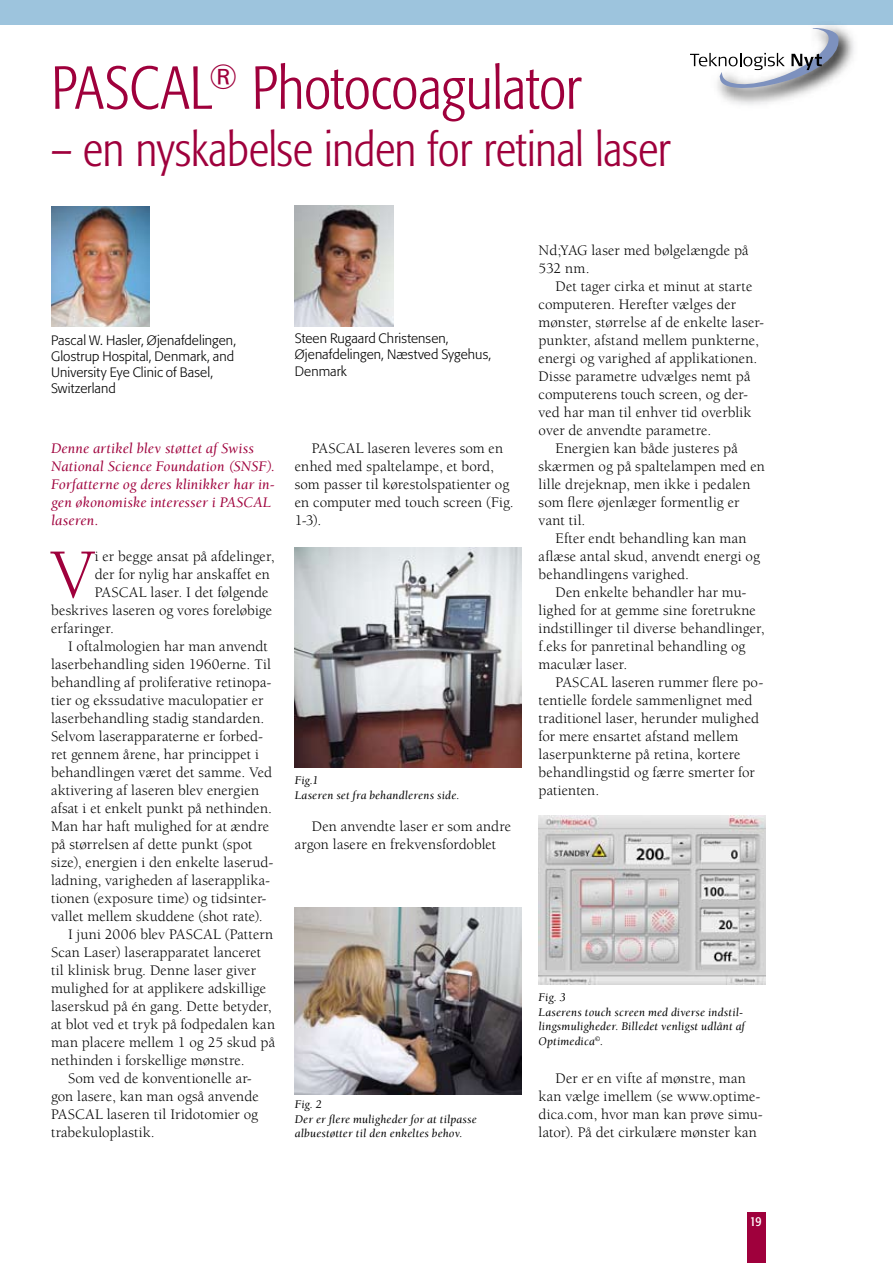
<style>
.page{position:relative;width:893px;height:1263px;background:#fff}
.page>*{position:absolute;margin:0;border:0;box-sizing:border-box;transform-origin:0 0}
.t1{font:71.7px "Berkeley";color:#9f003c}
.t2{font:300 condensed 60px "Formata";letter-spacing:-.01em;color:#9f003c}
.t3{font:300 condensed 48px "Formata";letter-spacing:-.01em;color:#9f003c}
.t4{font:15px/18px "Berkeley";letter-spacing:.005em;color:#000}
.t5{font:italic 15px/18px "Berkeley";letter-spacing:.005em;color:#9f003c}
.t6{font:300 13.5px/16.2px "Formata";letter-spacing:.005em;color:#000}
.t7{font:condensed 13.5px "Formata";color:#fff}
.t8{font:italic 12px/14.4px "Berkeley";letter-spacing:.015em;color:#000}
</style>
<div class="page">
<div style="left:0;top:0;width:893px;height:25px;background:#9dc4dd"></div>
<div style="left:747px;top:1212px;width:18px;height:51px;background:#9f003c"></div>
<img style="left:295px;top:206px;width:98px;height:120px">
<img style="left:51px;top:206px;width:98px;height:121px">
<img style="left:719px;top:25px;width:135px;height:80px">
<svg style="left:690px;top:28px;width:151px;height:64px"></svg>
<img style="left:295px;top:547px;width:227px;height:220px">
<img style="left:295px;top:907px;width:227px;height:187px">
<img style="left:539px;top:815px;width:226px;height:170px">
<h2 class="t2" style="left:51px;top:53px;width:532px">PASCAL<sup>®</sup> Photocoagulator</h2>
<h3 class="t3" style="left:51px;top:122px;width:621px">– en nyskabelse inden for retinal laser</h3>
<p class="t6" style="left:51px;top:332px;width:187px">Pascal W. Hasler, Øjenafdelingen,<br>Glostrup Hospital, Denmark, and<br>University Eye Clinic of Basel,<br>Switzerland</p>
<p class="t5" style="left:51px;top:440px;width:226px">Denne artikel blev støttet af Swiss<br>National Science Foundation (SNSF).<br>Forfatterne og deres klinikker har in&shy;gen økonomiske interesser i PASCAL laseren.</p>
<h1 class="t1" style="left:51px;top:537px;width:45px">V</h1>
<p class="t4" style="left:95px;top:548px;width:181px">i er begge ansat på afdelinger,</p>
<p class="t4" style="left:95px;top:566px;width:177px">der for nylig har anskaffet en</p>
<p class="t4" style="left:95px;top:584px;width:175px">PASCAL laser. I det følgende</p>
<p class="t4" style="left:51px;top:602px;width:223px">beskrives laseren og vores foreløbige</p>
<p class="t4" style="left:51px;top:620px;width:64px">erfaringer.</p>
<p class="t4" style="left:68px;top:638px;width:201px">I oftalmologien har man anvendt</p>
<p class="t4" style="left:51px;top:656px;width:222px">laserbehandling siden 1960erne. Til</p>
<p class="t4" style="left:51px;top:674px;width:222px">behandling af proliferative retinopa-</p>
<p class="t4" style="left:51px;top:692px;width:214px">tier og ekssudative maculopatier er</p>
<p class="t4" style="left:51px;top:710px;width:215px">laserbehandling stadig standarden.</p>
<p class="t4" style="left:51px;top:728px;width:214px">Selvom laserapparaterne er forbed-</p>
<p class="t4" style="left:51px;top:746px;width:209px">ret gennem årene, har princippet i</p>
<p class="t4" style="left:51px;top:764px;width:223px">behandlingen været det samme. Ved</p>
<p class="t4" style="left:51px;top:782px;width:210px">aktivering af laseren blev energien</p>
<p class="t4" style="left:51px;top:800px;width:223px">afsat i et enkelt punkt på nethinden.</p>
<p class="t4" style="left:51px;top:818px;width:220px">Man har haft mulighed for at ændre</p>
<p class="t4" style="left:51px;top:836px;width:203px">på størrelsen af dette punkt (spot</p>
<p class="t4" style="left:51px;top:854px;width:224px">size), energien i den enkelte laserud-</p>
<p class="t4" style="left:51px;top:872px;width:221px">ladning, varigheden af laserapplika-</p>
<p class="t4" style="left:51px;top:890px;width:217px">tionen (exposure time) og tidsinter-</p>
<p class="t4" style="left:51px;top:908px;width:213px">vallet mellem skuddene (shot rate).</p>
<p class="t4" style="left:68px;top:926px;width:207px">I juni 2006 blev PASCAL (Pattern</p>
<p class="t4" style="left:51px;top:944px;width:212px">Scan Laser) laserapparatet lanceret</p>
<p class="t4" style="left:51px;top:962px;width:206px">til klinisk brug. Denne laser giver</p>
<p class="t4" style="left:51px;top:980px;width:217px">mulighed for at applikere adskillige</p>
<p class="t4" style="left:51px;top:998px;width:222px">laserskud på én gang. Dette betyder,</p>
<p class="t4" style="left:51px;top:1016px;width:226px">at blot ved et tryk på fodpedalen kan</p>
<p class="t4" style="left:51px;top:1034px;width:226px">man placere mellem 1 og 25 skud på</p>
<p class="t4" style="left:51px;top:1052px;width:195px">nethinden i forskellige mønstre.</p>
<p class="t4" style="left:68px;top:1070px;width:185px">Som ved de konventionelle ar-</p>
<p class="t4" style="left:51px;top:1088px;width:209px">gon lasere, kan man også anvende</p>
<p class="t4" style="left:51px;top:1106px;width:209px">PASCAL laseren til Iridotomier og</p>
<p class="t4" style="left:51px;top:1124px;width:105px">trabekuloplastik.</p>
<p class="t6" style="left:295px;top:330px;width:198px">Steen Rugaard Christensen,<br>Øjenafdelingen, Næstved Sygehus,<br>Denmark</p>
<p class="t4" style="left:295px;top:440px;width:220px;text-indent:17px">PASCAL laseren leveres som en enhed med spaltelampe, et bord, som passer til kørestolspatienter og en computer med touch screen (Fig.<br>1-3).</p>
<p class="t8" style="left:295px;top:773px;width:166px">Fig.1<br>Laseren set fra behandlerens side.</p>
<p class="t4" style="left:295px;top:818px;width:218px;text-indent:17px">Den anvendte laser er som andre argon lasere en frekvensfordoblet</p>
<p class="t8" style="left:295px;top:1097px;width:183px">Fig. 2<br>Der er flere muligheder for at tilpasse albuestøtter til den enkeltes behov.</p>
<p class="t4" style="left:539px;top:242px;width:211px">Nd;YAG laser med bølgelængde på<br>532 nm.</p>
<p class="t4" style="left:556px;top:278px;width:198px">Det tager cirka et minut at starte</p>
<p class="t4" style="left:539px;top:296px;width:199px">computeren. Herefter vælges der</p>
<p class="t4" style="left:539px;top:314px;width:227px">mønster, størrelse af de enkelte laser-</p>
<p class="t4" style="left:539px;top:332px;width:222px">punkter, afstand mellem punkterne,</p>
<p class="t4" style="left:539px;top:350px;width:220px">energi og varighed af applikationen.</p>
<p class="t4" style="left:539px;top:368px;width:213px">Disse parametre udvælges nemt på</p>
<p class="t4" style="left:539px;top:386px;width:211px">computerens touch screen, og der-</p>
<p class="t4" style="left:539px;top:404px;width:214px">ved har man til enhver tid overblik</p>
<p class="t4" style="left:539px;top:422px;width:174px">over de anvendte parametre.</p>
<p class="t4" style="left:556px;top:440px;width:184px">Energien kan både justeres på</p>
<p class="t4" style="left:539px;top:458px;width:228px">skærmen og på spaltelampen med en</p>
<p class="t4" style="left:539px;top:476px;width:213px">lille drejeknap, men ikke i pedalen</p>
<p class="t4" style="left:539px;top:494px;width:202px">som flere øjenlæger formentlig er</p>
<p class="t4" style="left:539px;top:512px;width:48px">vant til.</p>
<p class="t4" style="left:556px;top:530px;width:192px">Efter endt behandling kan man</p>
<p class="t4" style="left:539px;top:548px;width:223px">aflæse antal skud, anvendt energi og</p>
<p class="t4" style="left:539px;top:566px;width:152px">behandlingens varighed.</p>
<p class="t4" style="left:556px;top:584px;width:192px">Den enkelte behandler har mu-</p>
<p class="t4" style="left:539px;top:602px;width:219px">lighed for at gemme sine foretrukne</p>
<p class="t4" style="left:539px;top:620px;width:228px">indstillinger til diverse behandlinger,</p>
<p class="t4" style="left:539px;top:638px;width:208px">f.eks for panretinal behandling og</p>
<p class="t4" style="left:539px;top:656px;width:90px">maculær laser.</p>
<p class="t4" style="left:556px;top:674px;width:209px">PASCAL laseren rummer flere po-</p>
<p class="t4" style="left:539px;top:692px;width:215px">tentielle fordele sammenlignet med</p>
<p class="t4" style="left:539px;top:710px;width:222px">traditionel laser, herunder mulighed</p>
<p class="t4" style="left:539px;top:728px;width:201px">for mere ensartet afstand mellem</p>
<p class="t4" style="left:539px;top:746px;width:203px">laserpunkterne på retina, kortere</p>
<p class="t4" style="left:539px;top:764px;width:218px">behandlingstid og færre smerter for</p>
<p class="t4" style="left:539px;top:782px;width:62px">patienten.</p>
<p class="t8" style="left:539px;top:991px;width:208px">Fig. 3<br>Laserens touch screen med diverse indstil&shy;lingsmuligheder. Billedet venligst udlånt af<br>Optimedica<sup>©</sup>.</p>
<p class="t4" style="left:539px;top:1070px;width:226px;text-align:center">Der er en vifte af mønstre, man<br>kan vælge imellem (se www.optime&shy;dica.com, hvor man kan prøve simu&shy;lator). På det cirkulære mønster kan</p>
<p class="t7" style="left:750px;top:1213px;width:13px">19</p>
</div>
